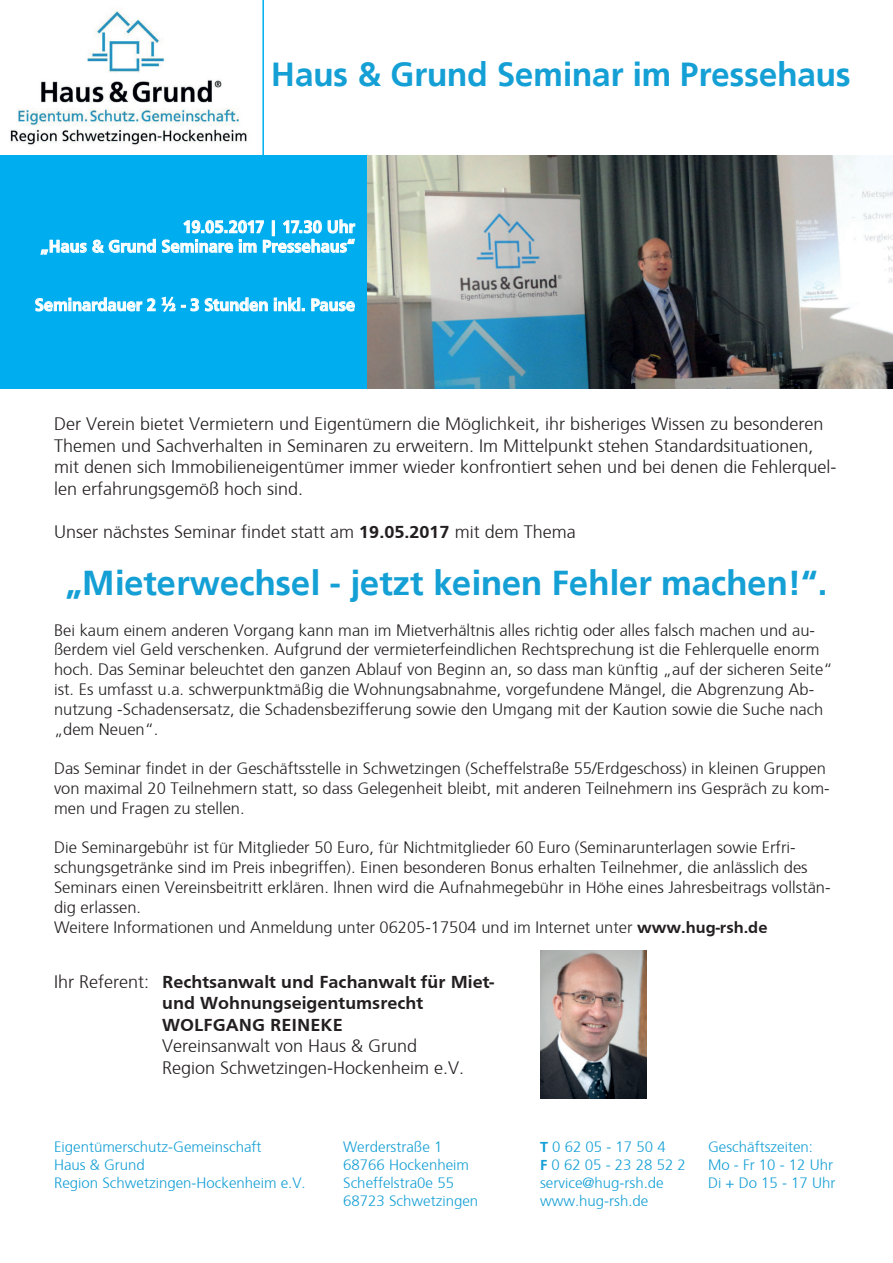
<style>
.page{position:relative;width:893px;height:1263px;background:#fff}
.page>*{position:absolute;margin:0;border:0;box-sizing:border-box;transform-origin:0 0}
.t1{font:700 34.5px "Frutiger Linotype";color:#149fd5}
.t2{font:700 33.3px "Frutiger Linotype";color:#149fd5}
.t3{font:300 18px/21.6px "Frutiger";color:#231f20}
.t4{font:700 18px/19.5px "Frutiger";color:#fff;text-align:right;scale:.95 1}
.t5{font:700 18px/21.6px "Frutiger";color:#231f20;scale:1.04 1}
.t6{font:300 16.5px/19.8px "Frutiger";color:#231f20}
.t7{font:300 15px/18px "Frutiger";color:#149fd5}
.s1{font-family:"Minion Pro";font-size:21px}
.s2{font-weight:700}
.s3{font-weight:300}
</style>
<div class="page">
<img style="left:540px;top:951px;width:107px;height:148px">
<div style="left:0;top:155px;width:368px;height:233px;background:#00aeef"></div>
<svg style="left:40px;top:219px;width:316px;height:36px"></svg>
<svg style="left:35px;top:296px;width:233px;height:17px"></svg>
<svg style="left:274px;top:297px;width:31px;height:15px"></svg>
<svg style="left:311px;top:298px;width:44px;height:14px"></svg>
<img style="left:368px;top:155px;width:525px;height:233px">
<img style="left:10px;top:10px;width:237px;height:135px">
<hr style="left:262px;top:0;width:2px;height:155px;background:#00aeef">
<h2 class="t2" style="left:271px;top:55px;width:581px">Haus &amp; Grund Seminar im Pressehaus</h2>
<p class="t4" style="left:40px;top:217px;width:333px">19.05.2017 | 17.30 Uhr<br>„Haus &amp; Grund Seminare im Pressehaus“</p>
<p class="t4" style="left:35px;top:295px;width:339px">Seminardauer 2 <span class="s1">1/2</span> - 3 Stunden inkl. Pause</p>
<p class="t3" style="left:54px;top:412px;width:784px">Der Verein bietet Vermietern und Eigentümern die Möglichkeit, ihr bisheriges Wissen zu besonderen Themen und Sachverhalten in Seminaren zu erweitern. Im Mittelpunkt stehen Standardsituationen, mit denen sich Immobilieneigentümer immer wieder konfrontiert sehen und bei denen die Fehlerquel&shy;len erfahrungsgemöß hoch sind.</p>
<p class="t3" style="left:54px;top:520px;width:523px">Unser nächstes Seminar findet statt am <span class="s2">19.05.2017</span> mit dem Thema</p>
<h1 class="t1" style="left:66px;top:562px;width:763px">„Mieterwechsel - jetzt keinen Fehler machen!“.</h1>
<p class="t6" style="left:54px;top:619px;width:780px">Bei kaum einem anderen Vorgang kann man im Mietverhältnis alles richtig oder alles falsch machen und au&shy;ßerdem viel Geld verschenken. Aufgrund der vermieterfeindlichen Rechtsprechung ist die Fehlerquelle enorm hoch. Das Seminar beleuchtet den ganzen Ablauf von Beginn an, so dass man künftig „auf der sicheren Seite“ ist. Es umfasst u.a. schwerpunktmäßig die Wohnungsabnahme, vorgefundene Mängel, die Abgrenzung Ab&shy;nutzung -Schadensersatz, die Schadensbezifferung sowie den Umgang mit der Kaution sowie die Suche nach „dem Neuen“.</p>
<p class="t6" style="left:54px;top:757px;width:777px">Das Seminar findet in der Geschäftsstelle in Schwetzingen (Scheffelstraße 55/Erdgeschoss) in kleinen Gruppen von maximal 20 Teilnehmern statt, so dass Gelegenheit bleibt, mit anderen Teilnehmern ins Gespräch zu kom&shy;men und Fragen zu stellen.</p>
<p class="t6" style="left:54px;top:837px;width:778px">Die Seminargebühr ist für Mitglieder 50 Euro, für Nichtmitglieder 60 Euro (Seminarunterlagen sowie Erfri&shy;schungsgetränke sind im Preis inbegriffen). Einen besonderen Bonus erhalten Teilnehmer, die anlässlich des Seminars einen Vereinsbeitritt erklären. Ihnen wird die Aufnahmegebühr in Höhe eines Jahresbeitrags vollstän&shy;dig erlassen.<br>Weitere Informationen und Anmeldung unter 06205-17504 und im Internet unter <span class="s2">www.hug-rsh.de</span></p>
<p class="t5" style="left:162px;top:970px;width:321px;text-indent:-108px"><span class="s3">Ihr Referent:</span> Rechtsanwalt und Fachanwalt für Miet&shy;und Wohnungseigentumsrecht<br>WOLFGANG REINEKE</p>
<p class="t3" style="left:162px;top:1034px;width:304px">Vereinsanwalt von Haus &amp; Grund<br>Region Schwetzingen-Hockenheim e.V.</p>
<p class="t7" style="left:54px;top:1137px;width:253px">Eigentümerschutz-Gemeinschaft<br>Haus &amp; Grund<br>Region Schwetzingen-Hockenheim e.V.</p>
<p class="t7" style="left:343px;top:1137px;width:137px">Werderstraße 1<br>68766 Hockenheim<br>Scheffelstra0e 55<br>68723 Schwetzingen</p>
<p class="t7" style="left:540px;top:1137px;width:147px"><span class="s2">T</span> 0 62 05 - 17 50 4<br><span class="s2">F</span> 0 62 05 - 23 28 52 2 service@hug-rsh.de www.hug-rsh.de</p>
<p class="t7" style="left:708px;top:1137px;width:129px">Geschäftszeiten:<br>Mo - Fr 10 - 12 Uhr<br>Di + Do 15 - 17 Uhr</p>
</div>
